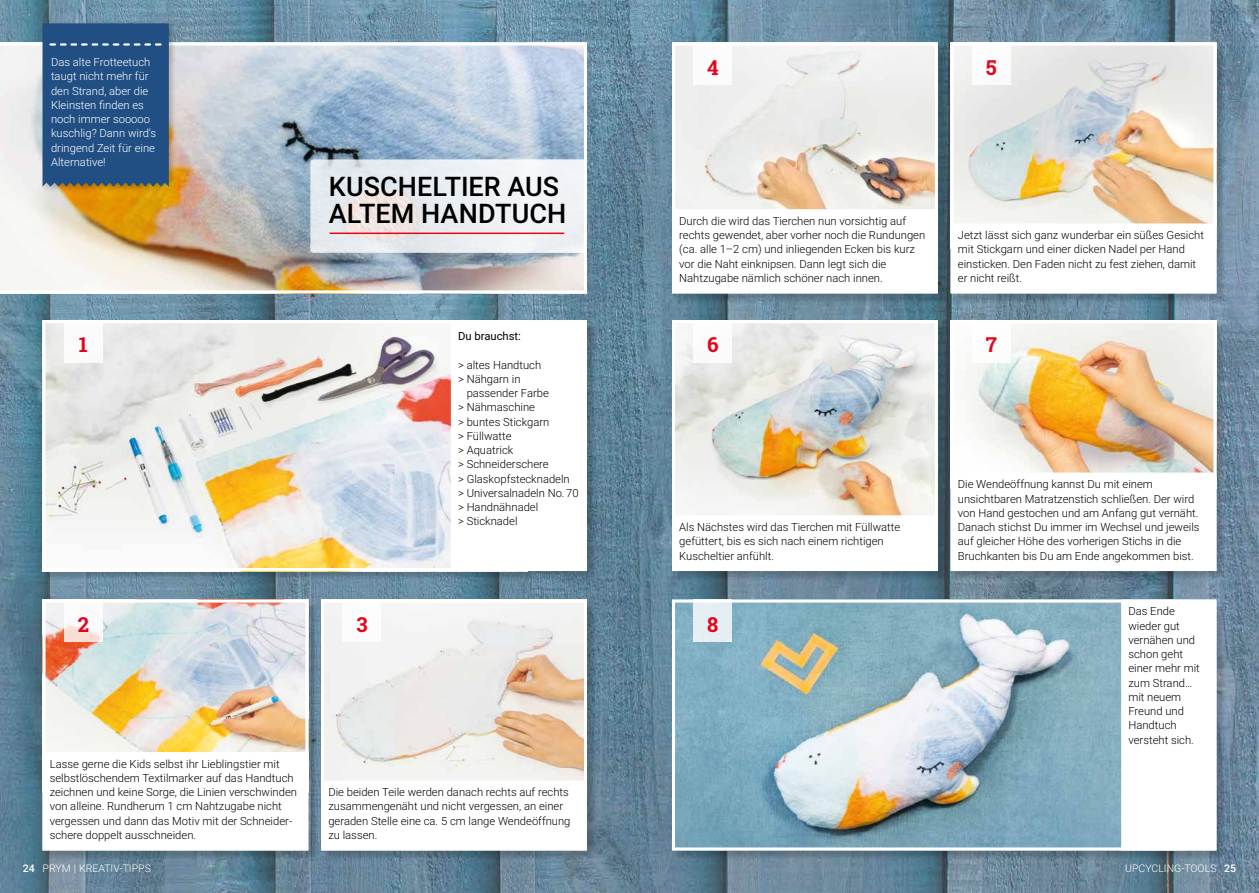
<style>
.page{position:relative;width:1259px;height:893px;background:#fff}
.page>*{position:absolute;margin:0;border:0;box-sizing:border-box;transform-origin:0 0}
.t1{font:500 27px/27px "Roboto";color:#000}
.t2{font:700 20.55px "Roboto Slab";color:#e3061b}
.t3{font:300 11.25px/14.2px "Roboto";color:#000}
.t4{font:300 11.25px/14.2px "Roboto";color:#fff}
.t5{font:11.25px "Roboto";color:#000}
.t6{font:300 10.5px "Roboto";color:#fff}
.s1{font-weight:500}
</style>
<div class="page">
<img style="left:0;top:0;width:1259px;height:893px">
<div style="left:44px;top:321px;width:553px;height:261px;background:#000;opacity:.2"></div>
<img style="left:47px;top:324px;width:404px;height:243px">
<div style="left:43px;top:320px;width:544px;height:251px;border:3px solid #fff"></div>
<div style="left:452px;top:322px;width:133px;height:247px;background:#fff"></div>
<div style="left:44px;top:601px;width:275px;height:260px;background:#000;opacity:.2"></div>
<img style="left:47px;top:604px;width:257px;height:148px">
<div style="left:43px;top:600px;width:265px;height:250px;border:3px solid #fff"></div>
<div style="left:44px;top:753px;width:263px;height:96px;background:#fff"></div>
<svg style="left:64px;top:600px;width:38px;height:42px"></svg>
<div style="left:673px;top:44px;width:275px;height:260px;background:#000;opacity:.2"></div>
<img style="left:676px;top:47px;width:258px;height:162px">
<div style="left:672px;top:43px;width:266px;height:250px;border:3px solid #fff"></div>
<div style="left:673px;top:211px;width:263px;height:81px;background:#fff"></div>
<div style="left:693px;top:43px;width:39px;height:42px;background:#fff"></div>
<div style="left:673px;top:321px;width:275px;height:261px;background:#000;opacity:.2"></div>
<img style="left:676px;top:324px;width:258px;height:191px">
<div style="left:672px;top:320px;width:266px;height:251px;border:3px solid #fff"></div>
<div style="left:673px;top:517px;width:263px;height:52px;background:#fff"></div>
<div style="left:693px;top:320px;width:39px;height:43px;background:#fff"></div>
<div style="left:673px;top:601px;width:554px;height:260px;background:#000;opacity:.2"></div>
<img style="left:676px;top:604px;width:445px;height:242px">
<div style="left:672px;top:600px;width:544px;height:250px;border:3px solid #fff"></div>
<div style="left:1122px;top:601px;width:93px;height:248px;background:#fff"></div>
<div style="left:693px;top:600px;width:39px;height:42px;background:#e5eff3"></div>
<div style="left:322px;top:601px;width:275px;height:260px;background:#000;opacity:.2"></div>
<img style="left:325px;top:604px;width:258px;height:176px">
<div style="left:321px;top:600px;width:266px;height:250px;border:3px solid #fff"></div>
<div style="left:323px;top:782px;width:262px;height:67px;background:#fff"></div>
<div style="left:343px;top:600px;width:38px;height:42px;background:#fff"></div>
<div style="left:952px;top:44px;width:274px;height:260px;background:#000;opacity:.2"></div>
<img style="left:954px;top:47px;width:258px;height:176px">
<div style="left:950px;top:43px;width:266px;height:250px;border:3px solid #fff"></div>
<div style="left:952px;top:225px;width:263px;height:67px;background:#fff"></div>
<div style="left:972px;top:43px;width:38px;height:42px;background:#fff"></div>
<div style="left:952px;top:321px;width:274px;height:261px;background:#000;opacity:.2"></div>
<img style="left:954px;top:324px;width:258px;height:149px">
<div style="left:950px;top:320px;width:266px;height:251px;border:3px solid #fff"></div>
<div style="left:952px;top:474px;width:263px;height:95px;background:#fff"></div>
<div style="left:972px;top:320px;width:38px;height:43px;background:#fff"></div>
<div style="left:64px;top:320px;width:38px;height:42px;background:#fff"></div>
<img style="left:0;top:43px;width:587px;height:250px">
<div style="left:41px;top:22px;width:135px;height:172px;background:#000;opacity:.2"></div>
<div style="left:43px;top:23px;width:126px;height:164px;background:#214f84"></div>
<div style="left:310px;top:159px;width:277px;height:94px;background:#e4eaef;border-radius:3px"></div>
<svg style="left:346px;top:159px;width:241px;height:94px;fill:#edeff3"></svg>
<hr style="left:330px;top:233px;width:233px;height:1px;background:#e3061b">
<p class="t4" style="left:51px;top:55px;width:106px">Das alte Frotteetuch taugt nicht mehr für den Strand, aber die<br>Kleinsten finden es noch immer sooooo kuschlig? Dann wird’s dringend Zeit für eine<br>Alternative!</p>
<h1 class="t1" style="left:329px;top:172px;width:239px">KUSCHELTIER AUS<br>ALTEM HANDTUCH</h1>
<h2 class="t2" style="left:707px;top:53px;width:13px">4</h2>
<h2 class="t2" style="left:986px;top:53px;width:12px">5</h2>
<p class="t3" style="left:679px;top:213px;width:247px">Durch die wird das Tierchen nun vorsichtig auf rechts gewendet, aber vorher noch die Rundungen (ca. alle 1–2 cm) und inliegenden Ecken bis kurz vor die Naht einknipsen. Dann legt sich die Nahtzugabe nämlich schöner nach innen.</p>
<p class="t3" style="left:958px;top:228px;width:247px">Jetzt lässt sich ganz wunderbar ein süßes Gesicht mit Stickgarn und einer dicken Nadel per Hand einsticken. Den Faden nicht zu fest ziehen, damit er nicht reißt.</p>
<p class="t5" style="left:458px;top:328px;width:64px">Du brauchst:</p>
<p class="t3" style="left:458px;top:357px;width:85px">&gt; altes Handtuch &gt; Nähgarn in</p>
<p class="t3" style="left:458px;top:386px;width:122px;text-indent:9px">passender Farbe<br>&gt; Nähmaschine<br>&gt; buntes Stickgarn<br>&gt; Füllwatte<br>&gt; Aquatrick<br>&gt; Schneiderschere<br>&gt; Glaskopfstecknadeln<br>&gt; Universalnadeln No. 70 &gt; Handnähnadel<br>&gt; Sticknadel</p>
<h2 class="t2" style="left:707px;top:331px;width:13px">6</h2>
<h2 class="t2" style="left:79px;top:330px;width:11px">1</h2>
<h2 class="t2" style="left:986px;top:331px;width:13px">7</h2>
<p class="t3" style="left:958px;top:477px;width:243px">Die Wendeöffnung kannst Du mit einem unsichtbaren Matratzenstich schließen. Der wird von Hand gestochen und am Anfang gut vernäht.<br>Danach stichst Du immer im Wechsel und jeweils auf gleicher Höhe des vorherigen Stichs in die Bruchkanten bis Du am Ende angekommen bist.</p>
<p class="t3" style="left:679px;top:519px;width:222px">Als Nächstes wird das Tierchen mit Füllwatte gefüttert, bis es sich nach einem richtigen<br>Kuscheltier anfühlt.</p>
<h2 class="t2" style="left:78px;top:610px;width:13px">2</h2>
<h2 class="t2" style="left:356px;top:610px;width:13px">3</h2>
<p class="t3" style="left:50px;top:756px;width:249px">Lasse gerne die Kids selbst ihr Lieblingstier mit selbstlöschendem Textilmarker auf das Handtuch zeichnen und keine Sorge, die Linien verschwinden von alleine. Rundherum 1 cm Nahtzugabe nicht vergessen und dann das Motiv mit der Schneider&shy;schere doppelt ausschneiden.</p>
<p class="t3" style="left:328px;top:785px;width:244px">Die beiden Teile werden danach rechts auf rechts zusammengenäht und nicht vergessen, an einer geraden Stelle eine ca. 5 cm lange Wendeöffnung zu lassen.</p>
<h2 class="t2" style="left:707px;top:610px;width:13px">8</h2>
<p class="t3" style="left:1128px;top:604px;width:73px">Das Ende wieder gut vernähen und schon geht einer mehr mit zum Strand… mit neuem<br>Freund und<br>Handtuch versteht sich.</p>
<p class="t6" style="left:23px;top:861px;width:129px"><span class="s1">24</span> PRYM | KREATIV-TIPPS</p>
<p class="t6" style="left:1125px;top:861px;width:112px">UPCYCLING-TOOLS <span class="s1">25</span></p>
</div>
